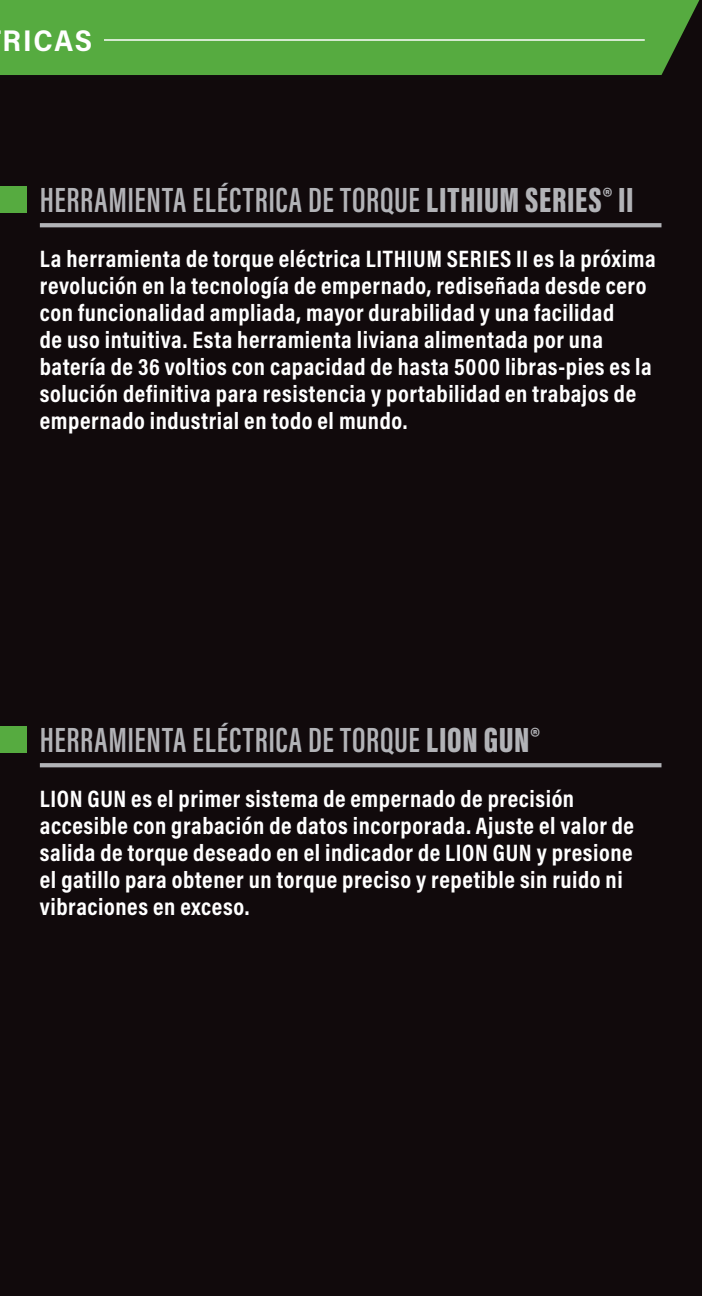
<style>
.page{position:relative;width:702px;height:1296px;background:#110a0c}
.page>*{position:absolute;margin:0;border:0;box-sizing:border-box;transform-origin:0 0}
.t1{font:600 36px "Acumin Pro Extra Cond";letter-spacing:.025em;color:#b2b3b7}
.t2{font:700 30px "Acumin Pro Semi Cond";letter-spacing:.055em;color:#fff}
.t3{font:700 24px/27px "Acumin Pro Cond";letter-spacing:.025em;color:#fff}
.s1{font-weight:900}
</style>
<div class="page">
<svg style="left:40px;top:763px;width:622px;height:4px;background:#adaeb2"></svg>
<svg style="left:40px;top:223px;width:622px;height:4px;background:#adaeb2"></svg>
<div style="left:0;top:186px;width:26px;height:26px;background:#56ab40"></div>
<div style="left:0;top:726px;width:26px;height:26px;background:#56ab40"></div>
<div style="left:0;top:0;width:699px;height:75px;background:#56ab40"></div>
<hr style="left:0;top:39px;width:645px;height:2px;background:#fff">
<div style="left:0;top:29px;width:103px;height:22px;background:#56ab40"></div>
<p class="t2" style="left:2px;top:19px;width:91px">RICAS</p>
<h1 class="t1" style="left:40px;top:178px;width:595px">HERRAMIENTA ELÉCTRICA DE TORQUE <span class="s1">LITHIUM SERIES® II</span></h1>
<p class="t3" style="left:40px;top:245px;width:617px">La herramienta de torque eléctrica LITHIUM SERIES II es la próxima revolución en la tecnología de empernado, rediseñada desde cero con funcionalidad ampliada, mayor durabilidad y una facilidad<br>de uso intuitiva. Esta herramienta liviana alimentada por una batería de 36 voltios con capacidad de hasta 5000 libras-pies es la solución definitiva para resistencia y portabilidad en trabajos de empernado industrial en todo el mundo.</p>
<h1 class="t1" style="left:40px;top:718px;width:501px">HERRAMIENTA ELÉCTRICA DE TORQUE <span class="s1">LION GUN®</span></h1>
<p class="t3" style="left:40px;top:785px;width:596px">LION GUN es el primer sistema de empernado de precisión accesible con grabación de datos incorporada. Ajuste el valor de salida de torque deseado en el indicador de LION GUN y presione el gatillo para obtener un torque preciso y repetible sin ruido ni vibraciones en exceso.</p>
</div>
